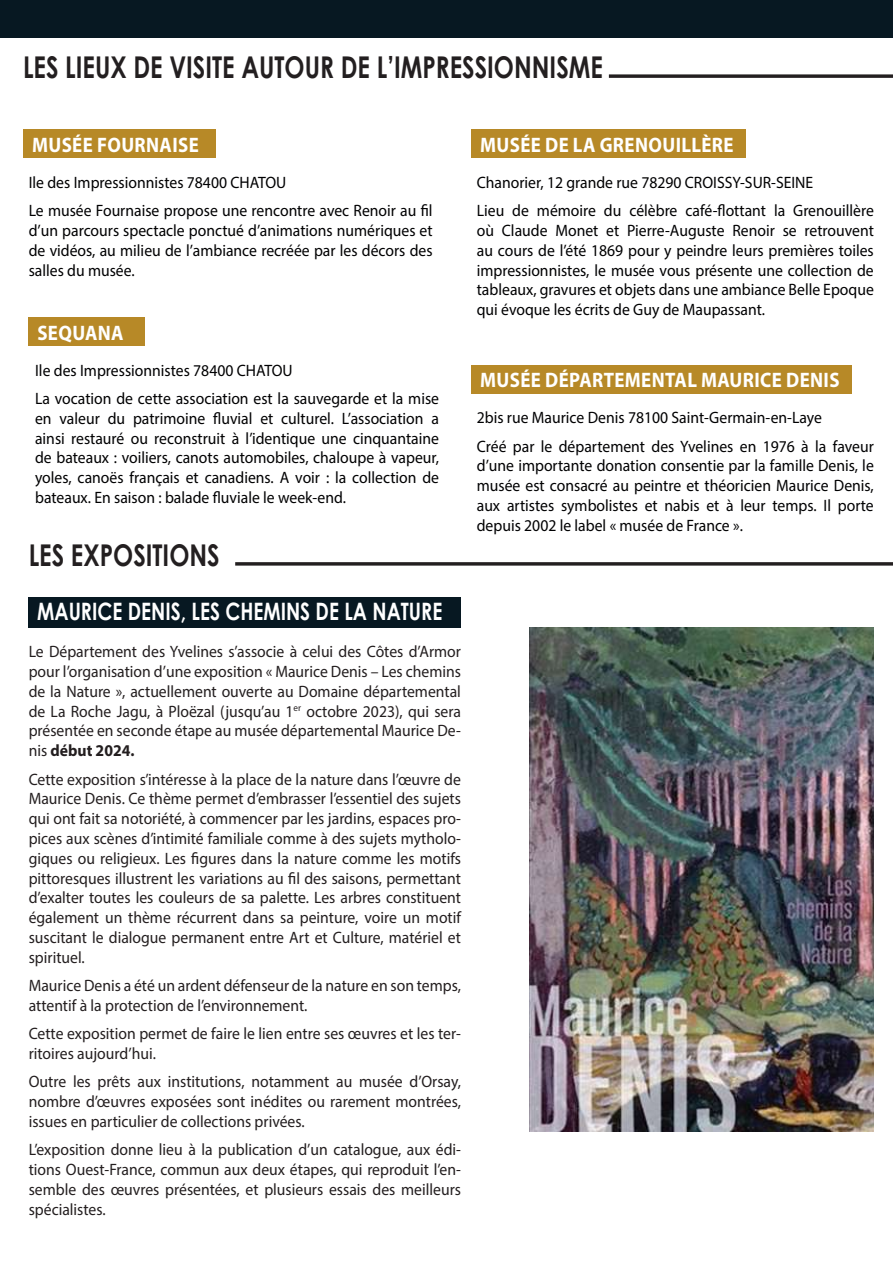
<style>
.page{position:relative;width:893px;height:1263px;background:#fff}
.page>*{position:absolute;margin:0;border:0;box-sizing:border-box;transform-origin:0 0}
.t1{font:700 30px "Century Gothic";color:#231f20;scale:.8 1}
.t2{font:700 24px "Century Gothic";color:#fff;scale:.8 1}
.t3{font:700 21px "Myriad Pro";letter-spacing:.02em;color:#fff;scale:.9 1}
.t4{font:16.5px/19.8px "Myriad Pro";color:#231e1f;text-align:justify;scale:.95 1}
.t5{font:16.5px/19.8px "Myriad Pro";color:#000002;scale:.95 1}
.s1{font-weight:700}
</style>
<div class="page">
<div style="left:0;top:0;width:893px;height:38px;background:#071822"></div>
<svg style="left:609px;top:74px;width:284px;height:4px"></svg>
<svg style="left:235px;top:562px;width:658px;height:4px"></svg>
<div style="left:29px;top:598px;width:432px;height:30px;background:#071822"></div>
<img style="left:529px;top:628px;width:344px;height:503px">
<div style="left:23px;top:129px;width:193px;height:29px;background:#b78927"></div>
<div style="left:29px;top:317px;width:116px;height:29px;background:#b78927"></div>
<div style="left:471px;top:365px;width:381px;height:29px;background:#b78927"></div>
<div style="left:471px;top:129px;width:275px;height:29px;background:#b78927"></div>
<h1 class="t1" style="left:23px;top:44px;width:726px">LES LIEUX DE VISITE AUTOUR DE L’IMPRESSIONNISME</h1>
<p class="t3" style="left:32px;top:131px;width:187px">MUSÉE FOURNAISE</p>
<p class="t5" style="left:29px;top:168px;width:427px;line-height:28.3px">Ile des Impressionnistes 78400 CHATOU<br>Le musée Fournaise propose une rencontre avec Renoir au fil</p>
<p class="t5" style="left:29px;top:220px;width:427px;text-align:justify">d’un parcours spectacle ponctué d’animations numériques et de vidéos, au milieu de l’ambiance recréée par les décors des salles du musée.</p>
<p class="t3" style="left:37px;top:319px;width:97px">SEQUANA</p>
<p class="t3" style="left:480px;top:131px;width:283px">MUSÉE DE LA GRENOUILLÈRE</p>
<p class="t5" style="left:477px;top:168px;width:419px;line-height:28.3px">Chanorier, 12 grande rue 78290 CROISSY-SUR-SEINE<br>Lieu de mémoire du célèbre café-flottant la Grenouillère</p>
<p class="t5" style="left:477px;top:220px;width:419px;text-align:justify">où Claude Monet et Pierre-Auguste Renoir se retrouvent au cours de l’été 1869 pour y peindre leurs premières toiles impressionnistes, le musée vous présente une collection de tableaux, gravures et objets dans une ambiance Belle Epoque qui évoque les écrits de Guy de Maupassant.</p>
<p class="t5" style="left:35px;top:356px;width:427px;line-height:28.3px">Ile des Impressionnistes 78400 CHATOU<br>La vocation de cette association est la sauvegarde et la mise</p>
<p class="t5" style="left:35px;top:408px;width:427px;text-align:justify">en valeur du patrimoine fluvial et culturel. L’association a ainsi restauré ou reconstruit à l’identique une cinquantaine de bateaux : voiliers, canots automobiles, chaloupe à vapeur, yoles, canoës français et canadiens. A voir : la collection de bateaux. En saison : balade fluviale le week-end.</p>
<p class="t5" style="left:477px;top:403px;width:419px;line-height:28.3px">2bis rue Maurice Denis 78100 Saint-Germain-en-Laye<br>Créé par le département des Yvelines en 1976 à la faveur</p>
<p class="t3" style="left:480px;top:366px;width:401px">MUSÉE DÉPARTEMENTAL MAURICE DENIS</p>
<p class="t5" style="left:477px;top:456px;width:419px;text-align:justify">d’une importante donation consentie par la famille Denis, le musée est consacré au peintre et théoricien Maurice Denis, aux artistes symbolistes et nabis et à leur temps. Il porte depuis 2002 le label « musée de France ».</p>
<h1 class="t1" style="left:29px;top:532px;width:240px">LES EXPOSITIONS</h1>
<h2 class="t2" style="left:37px;top:593px;width:508px">MAURICE DENIS, LES CHEMINS DE LA NATURE</h2>
<p class="t4" style="left:29px;top:642px;width:457px">Le Département des Yvelines s’associe à celui des Côtes d’Armor pour l’organisation d’une exposition « Maurice Denis – Les chemins de la Nature », actuellement ouverte au Domaine départemental de La Roche Jagu, à Ploëzal (jusqu’au 1<sup>er</sup> octobre 2023), qui sera présentée en seconde étape au musée départemental Maurice De&shy;nis <span class="s1">début 2024.</span></p>
<p class="t4" style="left:29px;top:769px;width:457px">Cette exposition s’intéresse à la place de la nature dans l’œuvre de Maurice Denis. Ce thème permet d’embrasser l’essentiel des sujets qui ont fait sa notoriété, à commencer par les jardins, espaces pro&shy;pices aux scènes d’intimité familiale comme à des sujets mytholo&shy;giques ou religieux. Les figures dans la nature comme les motifs pittoresques illustrent les variations au fil des saisons, permettant d’exalter toutes les couleurs de sa palette. Les arbres constituent également un thème récurrent dans sa peinture, voire un motif suscitant le dialogue permanent entre Art et Culture, matériel et spirituel.</p>
<p class="t4" style="left:29px;top:975px;width:457px">Maurice Denis a été un ardent défenseur de la nature en son temps, attentif à la protection de l’environnement.</p>
<p class="t4" style="left:29px;top:1023px;width:457px">Cette exposition permet de faire le lien entre ses œuvres et les ter&shy;ritoires aujourd’hui.</p>
<p class="t4" style="left:29px;top:1072px;width:457px">Outre les prêts aux institutions, notamment au musée d’Orsay, nombre d’œuvres exposées sont inédites ou rarement montrées, issues en particulier de collections privées.</p>
<p class="t4" style="left:29px;top:1139px;width:457px">L’exposition donne lieu à la publication d’un catalogue, aux édi&shy;tions Ouest-France, commun aux deux étapes, qui reproduit l’en&shy;semble des œuvres présentées, et plusieurs essais des meilleurs spécialistes.</p>
</div>
